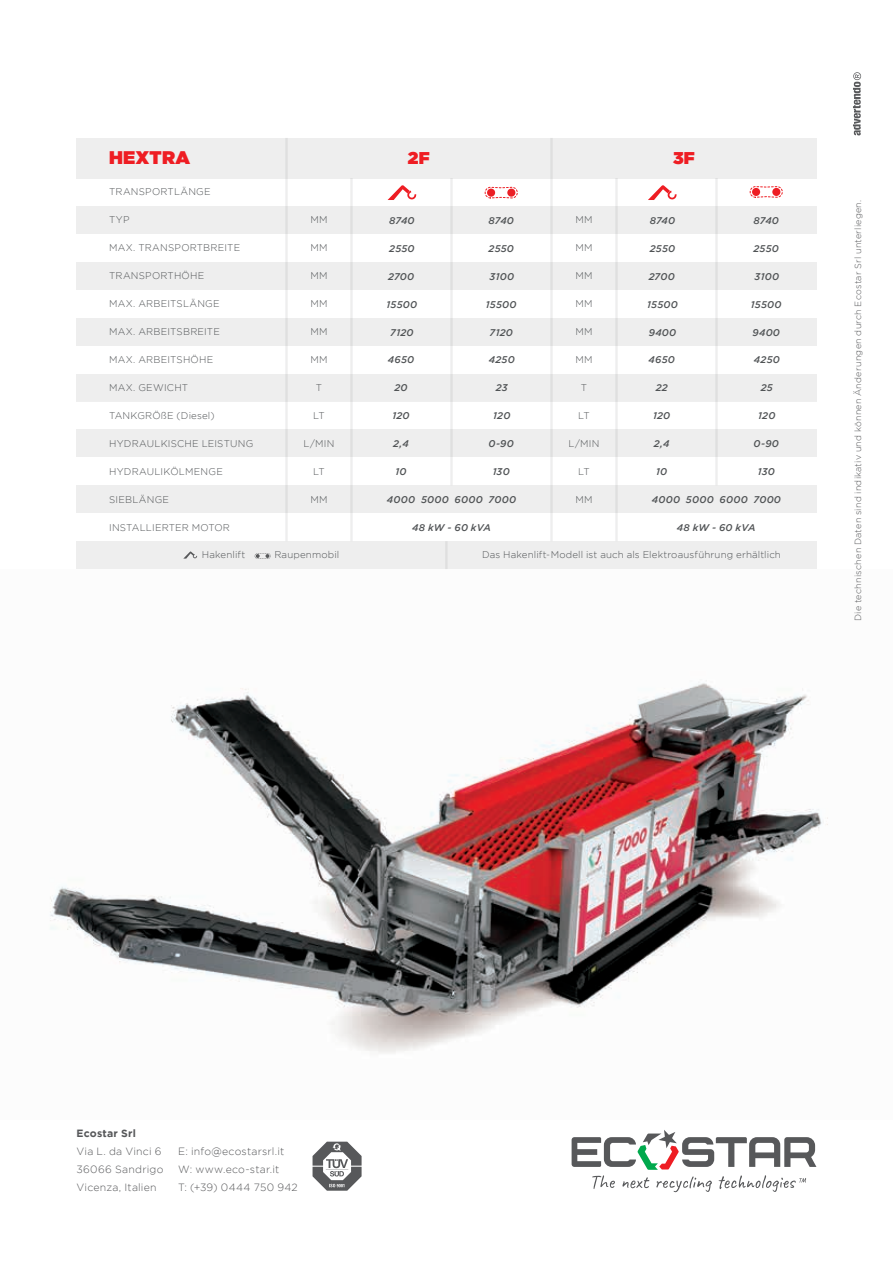
<style>
.page{position:relative;width:893px;height:1263px;background:#fff}
.page>*{position:absolute;margin:0;border:0;box-sizing:border-box;transform-origin:0 0}
.t1{font:18.15px "Gotham Ultra";letter-spacing:.02em;color:#ee1d23}
.t2{font:16.95px "Gotham Ultra";color:#ee1d23}
.t3{font:300 10.5px "Gotham";letter-spacing:.02em;color:#57585a}
.t4{font:700 10.5px "Gotham";letter-spacing:.02em;color:#57585a}
.t5{font:300 9.75px "Gotham";letter-spacing:.02em;color:#505355}
.t6{font:italic 500 9.75px "Gotham";letter-spacing:.025em;color:#505355}
.t7{font:300 9px "Gotham";letter-spacing:.025em;color:#57585a}
</style>
<div class="page">
<img style="left:50px;top:680px;width:778px;height:373px">
<div style="left:76px;top:206px;width:740px;height:28px;background:#eee"></div>
<div style="left:76px;top:262px;width:740px;height:28px;background:#eee"></div>
<div style="left:76px;top:318px;width:740px;height:28px;background:#eee"></div>
<div style="left:76px;top:373px;width:740px;height:28px;background:#eee"></div>
<div style="left:76px;top:429px;width:740px;height:28px;background:#eee"></div>
<div style="left:76px;top:485px;width:740px;height:28px;background:#eee"></div>
<div style="left:76px;top:138px;width:741px;height:40px;background:#eee"></div>
<div style="left:76px;top:541px;width:740px;height:28px;background:#eee"></div>
<hr style="left:615px;top:178px;width:3px;height:363px;background:#57585a">
<hr style="left:550px;top:138px;width:3px;height:403px;background:#57585a">
<div style="left:750px;top:186px;width:33px;height:12px;border:1px dashed #ee1d23;border-radius:5px"></div>
<div style="left:752px;top:188px;width:8px;height:8px;background:#ee1d23;border-radius:50%"></div>
<div style="left:772px;top:188px;width:8px;height:8px;background:#ee1d23;border-radius:50%"></div>
<hr style="left:715px;top:178px;width:3px;height:307px;background:#57585a">
<hr style="left:350px;top:178px;width:3px;height:363px;background:#57585a">
<hr style="left:445px;top:541px;width:3px;height:28px;background:#57585a">
<hr style="left:285px;top:138px;width:3px;height:403px;background:#57585a">
<hr style="left:450px;top:178px;width:3px;height:307px;background:#57585a">
<div style="left:485px;top:187px;width:33px;height:11px;border:1px dashed #eb1f25;border-radius:5px"></div>
<div style="left:487px;top:189px;width:8px;height:8px;background:#eb1f25;border-radius:50%"></div>
<div style="left:507px;top:189px;width:8px;height:8px;background:#eb1f25;border-radius:50%"></div>
<svg style="left:388px;top:185px;width:29px;height:15px"></svg>
<svg style="left:648px;top:185px;width:29px;height:15px"></svg>
<svg style="left:255px;top:553px;width:16px;height:6px"></svg>
<svg style="left:183px;top:551px;width:14px;height:8px"></svg>
<svg style="left:572px;top:1130px;width:244px;height:62px"></svg>
<svg style="left:313px;top:1142px;width:49px;height:49px"></svg>
<svg style="left:853px;top:72px;width:8px;height:63px"></svg>
<p class="t1" style="left:109px;top:147px;width:82px">HEXTRA</p>
<p class="t2" style="left:408px;top:149px;width:23px">2F</p>
<p class="t2" style="left:673px;top:149px;width:23px">3F</p>
<p class="t5" style="left:109px;top:187px;width:103px">TRANSPORTLÄNGE</p>
<p class="t5" style="left:109px;top:215px;width:22px">TYP</p>
<p class="t5" style="left:310px;top:215px;width:19px">MM</p>
<p class="t5" style="left:310px;top:242px;width:19px">MM</p>
<p class="t5" style="left:310px;top:270px;width:19px">MM</p>
<p class="t5" style="left:310px;top:298px;width:19px">MM</p>
<p class="t5" style="left:575px;top:215px;width:19px">MM</p>
<p class="t5" style="left:575px;top:242px;width:19px">MM</p>
<p class="t5" style="left:575px;top:270px;width:19px">MM</p>
<p class="t5" style="left:575px;top:298px;width:19px">MM</p>
<p class="t6" style="left:650px;top:215px;width:27px">8740</p>
<p class="t6" style="left:650px;top:243px;width:27px">2550</p>
<p class="t6" style="left:753px;top:215px;width:27px">8740</p>
<p class="t6" style="left:753px;top:243px;width:27px">2550</p>
<p class="t6" style="left:389px;top:215px;width:27px">8740</p>
<p class="t6" style="left:389px;top:243px;width:27px">2550</p>
<p class="t6" style="left:488px;top:215px;width:27px">8740</p>
<p class="t6" style="left:488px;top:243px;width:27px">2550</p>
<p class="t5" style="left:109px;top:242px;width:133px">MAX. TRANSPORTBREITE</p>
<p class="t5" style="left:109px;top:270px;width:97px">TRANSPORTHÖHE</p>
<p class="t5" style="left:109px;top:298px;width:112px">MAX. ARBEITSLÄNGE</p>
<p class="t5" style="left:109px;top:326px;width:112px">MAX. ARBEITSBREITE</p>
<p class="t5" style="left:109px;top:354px;width:106px">MAX. ARBEITSHÖHE</p>
<p class="t5" style="left:109px;top:382px;width:81px">MAX. GEWICHT</p>
<p class="t5" style="left:109px;top:410px;width:107px">TANKGRÖßE (Diesel)</p>
<p class="t5" style="left:109px;top:438px;width:146px">HYDRAULKISCHE LEISTUNG</p>
<p class="t5" style="left:109px;top:466px;width:115px">HYDRAULIKÖLMENGE</p>
<p class="t5" style="left:109px;top:494px;width:62px">SIEBLÄNGE</p>
<p class="t5" style="left:109px;top:522px;width:122px">INSTALLIERTER MOTOR</p>
<p class="t5" style="left:202px;top:550px;width:45px">Hakenlift</p>
<p class="t5" style="left:274px;top:550px;width:66px">Raupenmobil</p>
<p class="t5" style="left:482px;top:550px;width:300px">Das Hakenlift-Modell ist auch als Elektroausführung erhältlich</p>
<p class="t6" style="left:649px;top:271px;width:28px">2700</p>
<p class="t6" style="left:647px;top:299px;width:32px">15500</p>
<p class="t6" style="left:649px;top:326px;width:29px">9400</p>
<p class="t6" style="left:754px;top:271px;width:26px">3100</p>
<p class="t6" style="left:388px;top:271px;width:28px">2700</p>
<p class="t6" style="left:387px;top:299px;width:32px">15500</p>
<p class="t6" style="left:390px;top:327px;width:25px">7120</p>
<p class="t6" style="left:489px;top:271px;width:26px">3100</p>
<p class="t6" style="left:751px;top:299px;width:32px">15500</p>
<p class="t6" style="left:752px;top:326px;width:29px">9400</p>
<p class="t6" style="left:486px;top:299px;width:32px">15500</p>
<p class="t6" style="left:490px;top:327px;width:25px">7120</p>
<p class="t5" style="left:310px;top:326px;width:19px">MM</p>
<p class="t5" style="left:575px;top:326px;width:19px">MM</p>
<p class="t5" style="left:310px;top:354px;width:19px">MM</p>
<p class="t5" style="left:575px;top:354px;width:19px">MM</p>
<p class="t6" style="left:649px;top:354px;width:28px">4650</p>
<p class="t6" style="left:656px;top:382px;width:14px">22</p>
<p class="t6" style="left:653px;top:410px;width:19px">120</p>
<p class="t6" style="left:758px;top:410px;width:19px">120</p>
<p class="t6" style="left:654px;top:438px;width:17px">2,4</p>
<p class="t6" style="left:754px;top:438px;width:27px">0-90</p>
<p class="t6" style="left:754px;top:354px;width:27px">4250</p>
<p class="t6" style="left:761px;top:382px;width:14px">25</p>
<p class="t6" style="left:388px;top:354px;width:28px">4650</p>
<p class="t6" style="left:394px;top:382px;width:15px">20</p>
<p class="t6" style="left:392px;top:410px;width:19px">120</p>
<p class="t6" style="left:493px;top:410px;width:19px">120</p>
<p class="t6" style="left:393px;top:438px;width:17px">2,4</p>
<p class="t6" style="left:489px;top:438px;width:27px">0-90</p>
<p class="t6" style="left:489px;top:354px;width:27px">4250</p>
<p class="t6" style="left:496px;top:382px;width:14px">23</p>
<p class="t5" style="left:316px;top:382px;width:8px">T</p>
<p class="t5" style="left:313px;top:410px;width:13px">LT</p>
<p class="t5" style="left:581px;top:382px;width:8px">T</p>
<p class="t5" style="left:578px;top:410px;width:13px">LT</p>
<p class="t5" style="left:304px;top:438px;width:32px">L/MIN</p>
<p class="t5" style="left:569px;top:438px;width:32px">L/MIN</p>
<p class="t5" style="left:313px;top:466px;width:13px">LT</p>
<p class="t5" style="left:578px;top:466px;width:13px">LT</p>
<p class="t6" style="left:656px;top:466px;width:13px">10</p>
<p class="t6" style="left:758px;top:466px;width:19px">130</p>
<p class="t6" style="left:396px;top:466px;width:13px">10</p>
<p class="t6" style="left:493px;top:466px;width:19px">130</p>
<p class="t5" style="left:310px;top:494px;width:19px">MM</p>
<p class="t5" style="left:575px;top:494px;width:19px">MM</p>
<p class="t6" style="left:652px;top:494px;width:131px">4000 5000 6000 7000</p>
<p class="t6" style="left:387px;top:494px;width:131px">4000 5000 6000 7000</p>
<p class="t6" style="left:677px;top:522px;width:80px">48 kW - 60 kVA</p>
<p class="t6" style="left:412px;top:522px;width:80px">48 kW - 60 kVA</p>
<p class="t7" style="left:853px;top:621px;width:423px;rotate:-90deg">Die technischen Daten sind indikativ und können Änderungen durch Ecostar Srl unterliegen.</p>
<p class="t4" style="left:77px;top:1127px;width:61px">Ecostar Srl</p>
<p class="t3" style="left:77px;top:1145px;width:86px">Via L. da Vinci 6</p>
<p class="t3" style="left:77px;top:1163px;width:88px">36066 Sandrigo</p>
<p class="t3" style="left:77px;top:1181px;width:82px">Vicenza, Italien</p>
<p class="t3" style="left:178px;top:1145px;width:108px">E: info@ecostarsrl.it</p>
<p class="t3" style="left:178px;top:1163px;width:103px">W: www.eco-star.it</p>
<p class="t3" style="left:178px;top:1181px;width:121px">T: (+39) 0444 750 942</p>
</div>
